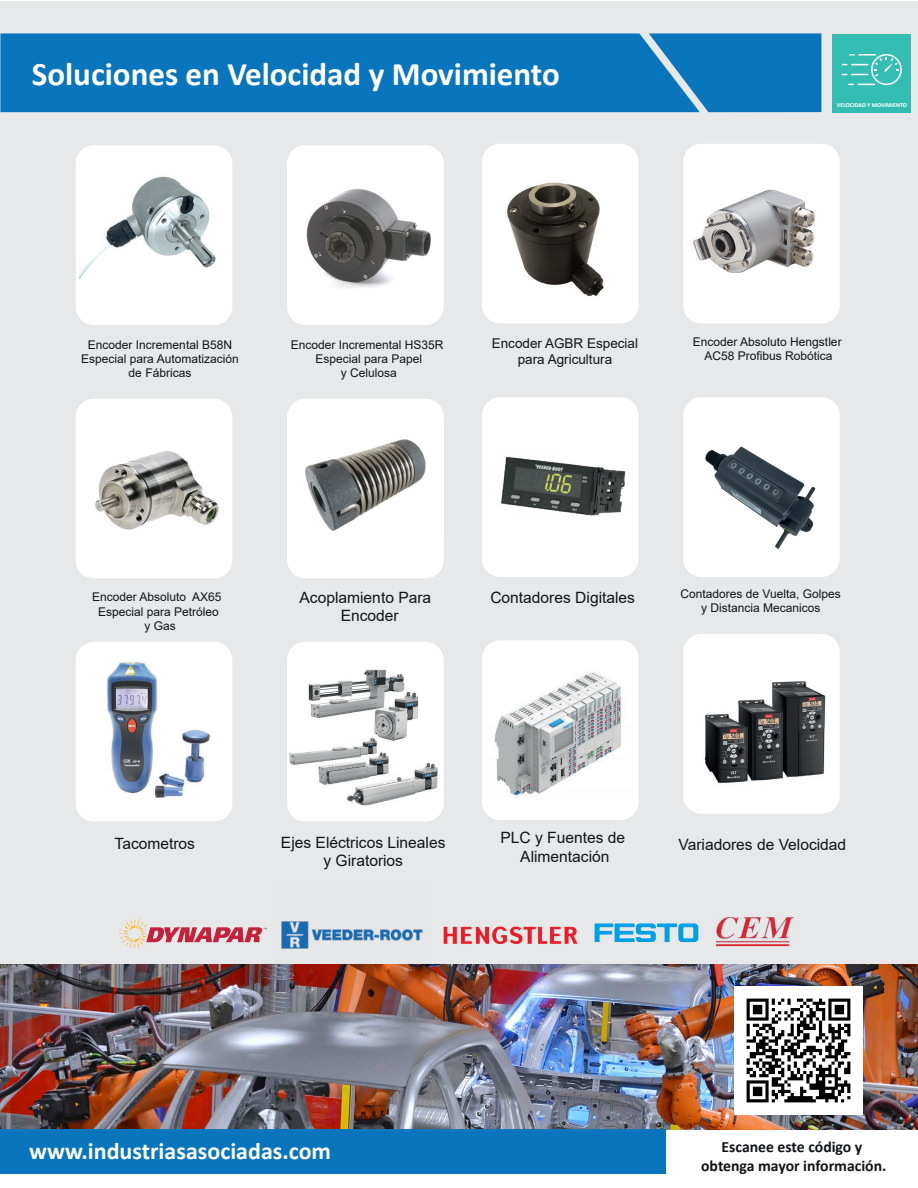
<style>
.page{position:relative;width:918px;height:1188px;background:#fff}
.page>*{position:absolute;margin:0;border:0;box-sizing:border-box;transform-origin:0 0}
.t1{font:700 33px "Calibri";color:#fff}
.t2{font:700 24px "Calibri";color:#fff}
.t3{font:700 15.75px/18.9px "Calibri";color:#111416;text-align:center}
.t4{font:15.6px/18.8px "Arial";color:#111416;text-align:center}
.t5{font:13.5px/16.2px "Arial";color:#111416;text-align:center}
.t6{font:12px/14.4px "Arial";color:#111416;text-align:center}
.t7{font:700 6px "Calibri";color:#fff}
</style>
<div class="page">
<img style="left:0;top:964px;width:918px;height:165px">
<div style="left:0;top:1px;width:918px;height:963px;background:#e7e8e9"></div>
<div style="left:0;top:33px;width:649px;height:79px;background:#0875bc"></div>
<div style="left:649px;top:33px;width:172px;height:79px;background:#0875bc"></div>
<div style="left:76px;top:145px;width:156px;height:180px;background:#fff;border-radius:18px"></div>
<div style="left:287px;top:145px;width:157px;height:180px;background:#fff;border-radius:18px"></div>
<div style="left:482px;top:144px;width:157px;height:179px;background:#fff;border-radius:18px"></div>
<div style="left:683px;top:144px;width:157px;height:179px;background:#fff;border-radius:18px"></div>
<div style="left:76px;top:399px;width:156px;height:179px;background:#fff;border-radius:18px"></div>
<div style="left:287px;top:399px;width:157px;height:179px;background:#fff;border-radius:18px"></div>
<div style="left:482px;top:397px;width:157px;height:180px;background:#fff;border-radius:18px"></div>
<div style="left:683px;top:397px;width:157px;height:180px;background:#fff;border-radius:18px"></div>
<div style="left:76px;top:642px;width:156px;height:180px;background:#fff;border-radius:18px"></div>
<div style="left:287px;top:642px;width:157px;height:180px;background:#fff;border-radius:18px"></div>
<div style="left:482px;top:640px;width:157px;height:180px;background:#fff;border-radius:18px"></div>
<div style="left:683px;top:634px;width:157px;height:180px;background:#fff;border-radius:18px"></div>
<div style="left:0;top:1129px;width:665px;height:45px;background:#0875bc"></div>
<img style="left:306px;top:189px;width:125px;height:99px">
<img style="left:507px;top:182px;width:97px;height:115px">
<img style="left:95px;top:451px;width:124px;height:79px">
<img style="left:80px;top:176px;width:136px;height:103px">
<img style="left:734px;top:986px;width:128px;height:128px">
<img style="left:692px;top:189px;width:123px;height:85px">
<img style="left:305px;top:439px;width:121px;height:92px">
<img style="left:107px;top:662px;width:103px;height:136px">
<img style="left:704px;top:681px;width:122px;height:103px">
<img style="left:308px;top:669px;width:110px;height:57px">
<img style="left:289px;top:726px;width:150px;height:79px">
<img style="left:494px;top:672px;width:128px;height:125px">
<img style="left:705px;top:446px;width:111px;height:104px">
<img style="left:501px;top:456px;width:125px;height:60px">
<div style="left:832px;top:34px;width:78px;height:78px;background:#34beb3"></div>
<svg style="left:842px;top:54px;width:60px;height:31px"></svg>
<svg style="left:595px;top:923px;width:103px;height:19px"></svg>
<img style="left:120px;top:916px;width:147px;height:33px">
<img style="left:438px;top:926px;width:145px;height:57px">
<img style="left:276px;top:921px;width:152px;height:65px">
<img style="left:715px;top:916px;width:79px;height:31px">
<h1 class="t1" style="left:32px;top:50px;width:530px">Soluciones en Velocidad y Movimiento</h1>
<p class="t7" style="left:837px;top:100px;width:72px">VELOCIDAD Y MOVIMIENTO</p>
<p class="t6" style="left:81px;top:337px;width:159px">Encoder Incremental B58N<br>Especial para Automatización de Fábricas</p>
<p class="t5" style="left:492px;top:335px;width:148px">Encoder AGBR Especial para Agricultura</p>
<p class="t6" style="left:291px;top:337px;width:154px">Encoder Incremental HS35R<br>Especial para Papel<br>y Celulosa</p>
<p class="t6" style="left:693px;top:335px;width:150px">Encoder Absoluto Hengstler<br>AC58 Profibus Robótica</p>
<p class="t6" style="left:92px;top:590px;width:131px">Encoder Absoluto AX65<br>Especial para Petróleo y Gas</p>
<h3 class="t4" style="left:300px;top:588px;width:133px">Acoplamiento Para<br>Encoder</h3>
<h3 class="t4" style="left:490px;top:588px;width:146px">Contadores Digitales</h3>
<p class="t6" style="left:681px;top:586px;width:162px">Contadores de Vuelta, Golpes y Distancia Mecanicos</p>
<h3 class="t4" style="left:115px;top:834px;width:82px">Tacometros</h3>
<h3 class="t4" style="left:281px;top:833px;width:166px">Ejes Eléctricos Lineales y Giratorios</h3>
<h3 class="t4" style="left:500px;top:828px;width:126px">PLC y Fuentes de<br>Alimentación</h3>
<h3 class="t4" style="left:678px;top:835px;width:169px">Variadores de Velocidad</h3>
<h2 class="t2" style="left:29px;top:1134px;width:304px">www.industriasasociadas.com</h2>
<h3 class="t3" style="left:701px;top:1137px;width:187px">Escanee este código y obtenga mayor información.</h3>
</div>
